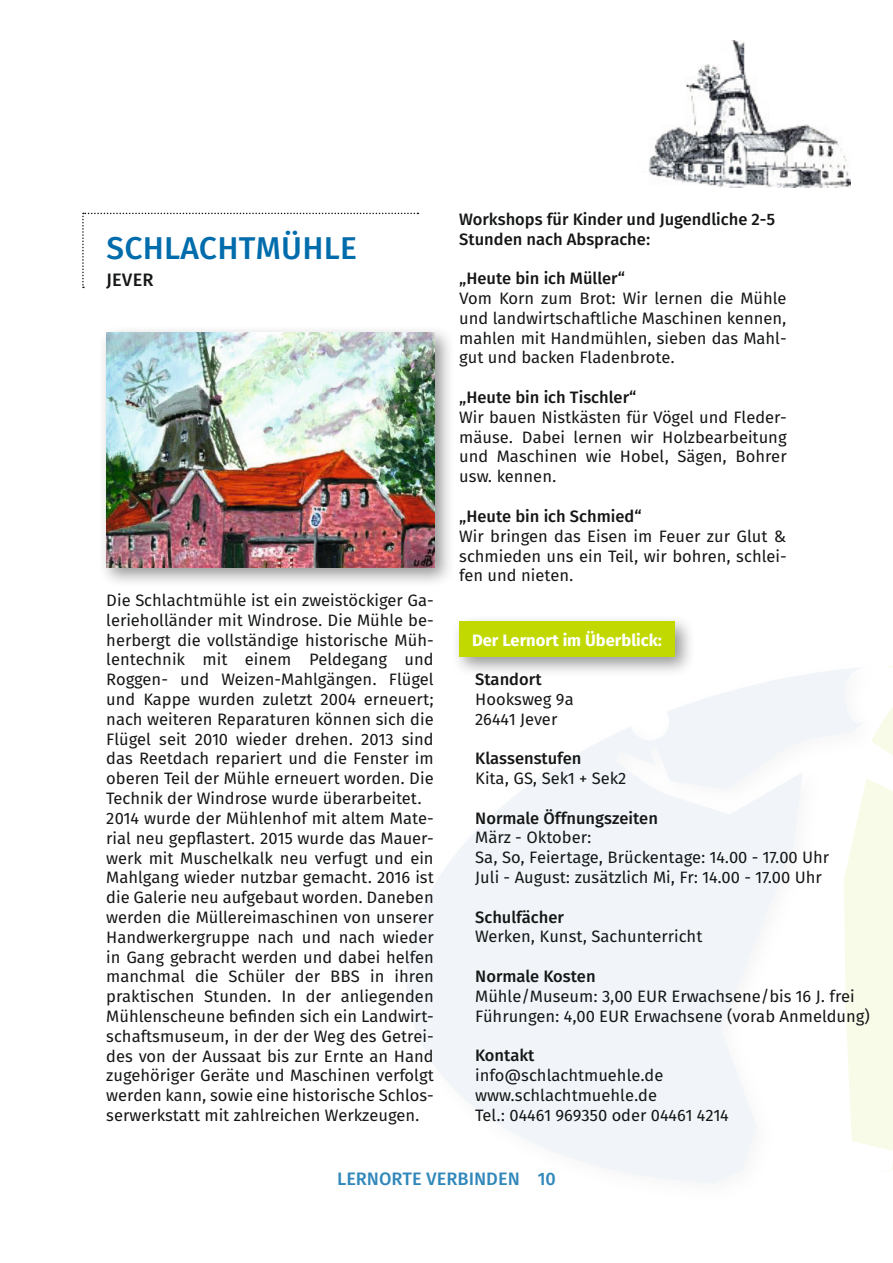
<style>
.page{position:relative;width:893px;height:1263px;background:#fff}
.page>*{position:absolute;margin:0;border:0;box-sizing:border-box;transform-origin:0 0}
.ÜBERSCHRIFT{font:31.5px "Fira Sans OT Medium";letter-spacing:.01em;color:#006cab}
.t1{font:18px "Fira Sans OT Medium";color:#006cab}
.ÜBERSCHRIFT_SUB{font:18px "Fira Sans OT Medium";letter-spacing:.01em;color:#151616}
.NORMAL_ÜBERBLICK{font:16.5px/19.8px "Fira Sans OT";color:#151616;text-align:justify}
.MEDIUM_ÜBERBLICK{font:16.5px/19.8px "Fira Sans OT Medium";color:#151616}
.t2{font:700 16.5px "Fira Sans OT";color:#fff}
</style>
<div class="page">
<svg style="left:407px;top:670px;width:433px;height:513px;fill:#f1f5f9"></svg>
<svg style="left:840px;top:666px;width:53px;height:505px"></svg>
<div style="left:99px;top:325px;width:357px;height:263px;background:#151616;opacity:.45"></div>
<img style="left:106px;top:333px;width:329px;height:235px">
<div style="left:452px;top:614px;width:244px;height:63px;background:#151616;opacity:.45"></div>
<div style="left:459px;top:621px;width:216px;height:36px;background:#c1d900"></div>
<svg style="left:82px;top:213px;width:336px;height:75px"></svg>
<img style="left:648px;top:40px;width:202px;height:147px">
<p class="ÜBERSCHRIFT" style="left:106px;top:226px;width:252px">SCHLACHTMÜHLE</p>
<p class="ÜBERSCHRIFT_SUB" style="left:106px;top:267px;width:49px">JEVER</p>
<p class="NORMAL_ÜBERBLICK" style="left:106px;top:592px;width:329px">Die Schlachtmühle ist ein zweistöckiger Ga&shy;lerieholländer mit Windrose. Die Mühle be&shy;herbergt die vollständige historische Müh&shy;lentechnik mit einem Peldegang und Roggen- und Weizen-Mahlgängen. Flügel und Kappe wurden zuletzt 2004 erneuert; nach weiteren Reparaturen können sich die Flügel seit 2010 wieder drehen. 2013 sind das Reetdach repariert und die Fenster im oberen Teil der Mühle erneuert worden. Die Technik der Windrose wurde überarbeitet.</p>
<p class="NORMAL_ÜBERBLICK" style="left:106px;top:809px;width:329px">2014 wurde der Mühlenhof mit altem Mate&shy;rial neu gepflastert. 2015 wurde das Mauer&shy;werk mit Muschelkalk neu verfugt und ein Mahlgang wieder nutzbar gemacht. 2016 ist die Galerie neu aufgebaut worden. Daneben werden die Müllereimaschinen von unserer Handwerkergruppe nach und nach wieder in Gang gebracht werden und dabei helfen manchmal die Schüler der BBS in ihren praktischen Stunden. In der anliegenden Mühlenscheune befinden sich ein Landwirt&shy;schaftsmuseum, in der der Weg des Getrei&shy;des von der Aussaat bis zur Ernte an Hand zugehöriger Geräte und Maschinen verfolgt werden kann, sowie eine historische Schlos&shy;serwerkstatt mit zahlreichen Werkzeugen.</p>
<p class="MEDIUM_ÜBERBLICK" style="left:459px;top:210px;width:318px">Workshops für Kinder und Jugendliche 2-5<br>Stunden nach Absprache:</p>
<p class="MEDIUM_ÜBERBLICK" style="left:459px;top:270px;width:167px">„Heute bin ich Müller“</p>
<p class="NORMAL_ÜBERBLICK" style="left:459px;top:290px;width:329px">Vom Korn zum Brot: Wir lernen die Mühle und landwirtschaftliche Maschinen kennen, mahlen mit Handmühlen, sieben das Mahl&shy;gut und backen Fladenbrote.</p>
<p class="MEDIUM_ÜBERBLICK" style="left:459px;top:389px;width:179px">„Heute bin ich Tischler“</p>
<p class="NORMAL_ÜBERBLICK" style="left:459px;top:408px;width:329px">Wir bauen Nistkästen für Vögel und Fleder&shy;mäuse. Dabei lernen wir Holzbearbeitung und Maschinen wie Hobel, Sägen, Bohrer usw. kennen.</p>
<p class="MEDIUM_ÜBERBLICK" style="left:459px;top:507px;width:184px">„Heute bin ich Schmied“</p>
<p class="NORMAL_ÜBERBLICK" style="left:459px;top:527px;width:329px">Wir bringen das Eisen im Feuer zur Glut &amp; schmieden uns ein Teil, wir bohren, schlei&shy;fen und nieten.</p>
<p class="t2" style="left:472px;top:628px;width:192px">Der Lernort im Überblick:</p>
<p class="MEDIUM_ÜBERBLICK" style="left:475px;top:670px;width:68px">Standort</p>
<p class="NORMAL_ÜBERBLICK" style="left:475px;top:690px;width:100px">Hooksweg 9a</p>
<p class="NORMAL_ÜBERBLICK" style="left:475px;top:710px;width:84px">26441 Jever</p>
<p class="MEDIUM_ÜBERBLICK" style="left:475px;top:750px;width:108px">Klassenstufen</p>
<p class="NORMAL_ÜBERBLICK" style="left:475px;top:769px;width:153px">Kita, GS, Sek1 + Sek2</p>
<p class="MEDIUM_ÜBERBLICK" style="left:475px;top:809px;width:184px">Normale Öffnungszeiten</p>
<p class="NORMAL_ÜBERBLICK" style="left:475px;top:829px;width:118px">März - Oktober:</p>
<p class="NORMAL_ÜBERBLICK" style="left:475px;top:849px;width:356px">Sa, So, Feiertage, Brückentage: 14.00 - 17.00 Uhr</p>
<p class="NORMAL_ÜBERBLICK" style="left:475px;top:868px;width:348px">Juli - August: zusätzlich Mi, Fr: 14.00 - 17.00 Uhr</p>
<p class="MEDIUM_ÜBERBLICK" style="left:475px;top:908px;width:90px">Schulfächer</p>
<p class="NORMAL_ÜBERBLICK" style="left:475px;top:928px;width:229px">Werken, Kunst, Sachunterricht</p>
<p class="MEDIUM_ÜBERBLICK" style="left:475px;top:967px;width:122px">Normale Kosten</p>
<p class="NORMAL_ÜBERBLICK" style="left:475px;top:987px;width:396px">Mühle/Museum: 3,00 EUR Erwachsene/bis 16 J. frei<br>Führungen: 4,00 EUR Erwachsene (vorab Anmeldung)</p>
<p class="MEDIUM_ÜBERBLICK" style="left:475px;top:1047px;width:61px">Kontakt</p>
<p class="NORMAL_ÜBERBLICK" style="left:475px;top:1066px;width:190px">info@schlachtmuehle.de</p>
<p class="NORMAL_ÜBERBLICK" style="left:475px;top:1086px;width:183px">www.schlachtmuehle.de</p>
<p class="NORMAL_ÜBERBLICK" style="left:475px;top:1106px;width:255px">Tel.: 04461 969350 oder 04461 4214</p>
<p class="t1" style="left:337px;top:1166px;width:220px">LERNORTE VERBINDEN 10</p>
</div>
